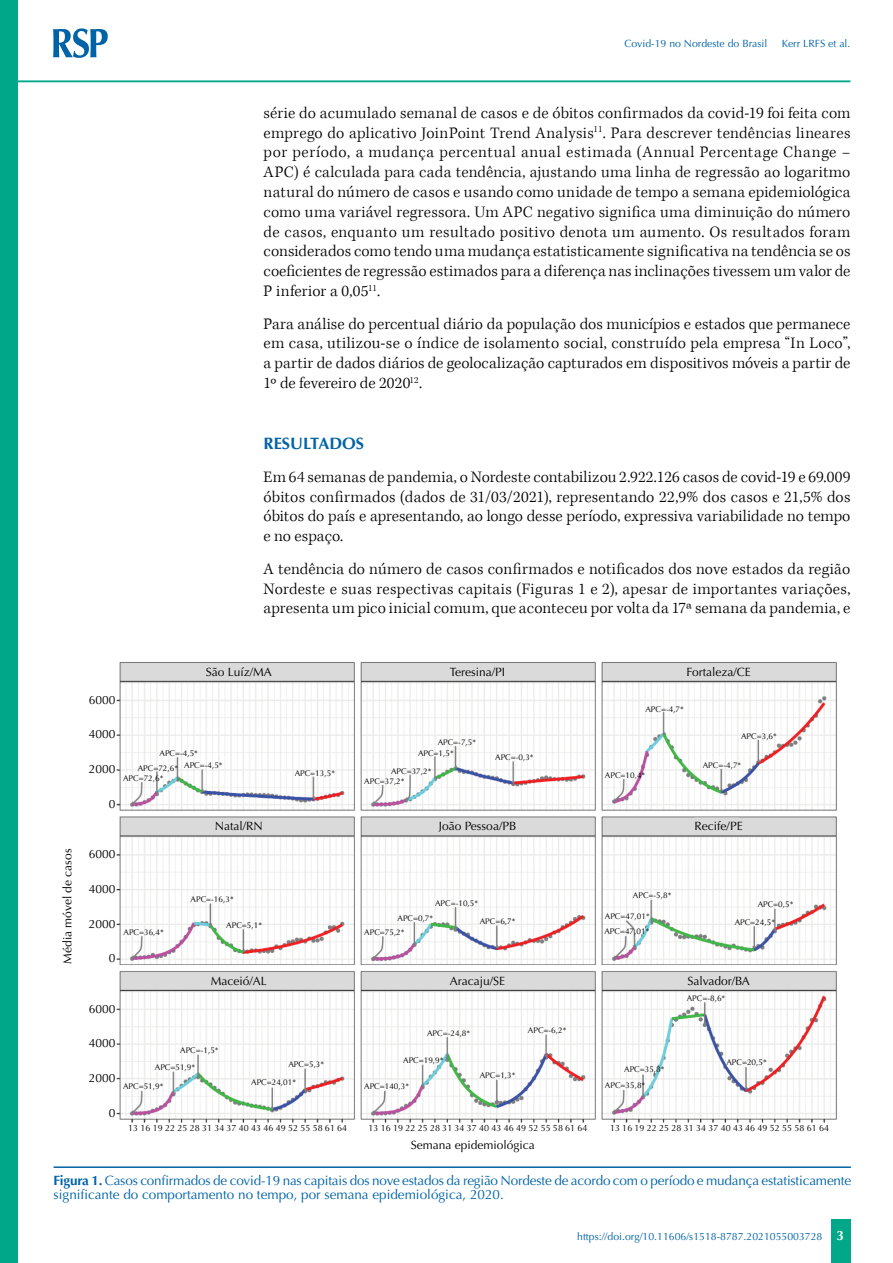
<style>
.page{position:relative;width:893px;height:1263px;background:#fff}
.page>*{position:absolute;margin:0;border:0;box-sizing:border-box;transform-origin:0 0}
.t1{font:300 16.5px/19.8px "Kepler Std";letter-spacing:.005em;color:#000;text-align:justify}
.t2{font:700 16.5px "Optima";color:#0063a7}
.t3{font:13.5px/14.2px "Optima";letter-spacing:-.015em;color:#0063a7}
.t4{font:700 13.5px "Optima";color:#fff}
.t5{font:12px "Optima";color:#000}
.t6{font:10.5px "Optima";color:#0063a7}
.t7{font:9px "Optima";color:#000}
.t8{font:8.25px/17.4px "Optima";color:#000}
.s1{font-weight:700}
</style>
<div class="page">
<div style="left:831px;top:1220px;width:20px;height:43px;background:#00a788"></div>
<div style="left:0;top:0;width:18px;height:1263px;background:#00a788"></div>
<svg style="left:53px;top:28px;width:55px;height:30px"></svg>
<hr style="left:18px;top:80px;width:832px;height:2px;background:#00a788">
<hr style="left:54px;top:1166px;width:797px;height:2px;background:#0063a7">
<img style="left:116px;top:662px;width:721px;height:461px">
<p class="t6" style="left:625px;top:37px;width:144px">Covid-19 no Nordeste do Brasil</p>
<p class="t6" style="left:782px;top:37px;width:70px">Kerr LRFS et al.</p>
<p class="t1" style="left:264px;top:103px;width:588px">série do acumulado semanal de casos e de óbitos confirmados da covid-19 foi feita com emprego do aplicativo JoinPoint Trend Analysis<sup>11</sup>. Para descrever tendências lineares por período, a mudança percentual anual estimada (Annual Percentage Change – APC) é calculada para cada tendência, ajustando uma linha de regressão ao logaritmo natural do número de casos e usando como unidade de tempo a semana epidemiológica como uma variável regressora. Um APC negativo significa uma diminuição do número de casos, enquanto um resultado positivo denota um aumento. Os resultados foram considerados como tendo uma mudança estatisticamente significativa na tendência se os coeficientes de regressão estimados para a diferença nas inclinações tivessem um valor de P inferior a 0,05<sup>11</sup>.</p>
<p class="t1" style="left:264px;top:314px;width:588px">Para análise do percentual diário da população dos municípios e estados que permanece em casa, utilizou-se o índice de isolamento social, construído pela empresa “In Loco”, a partir de dados diários de geolocalização capturados em dispositivos móveis a partir de 1º de fevereiro de 2020<sup>12</sup>.</p>
<p class="t2" style="left:264px;top:434px;width:102px">RESULTADOS</p>
<p class="t1" style="left:264px;top:467px;width:588px">Em 64 semanas de pandemia, o Nordeste contabilizou 2.922.126 casos de covid-19 e 69.009 óbitos confirmados (dados de 31/03/2021), representando 22,9% dos casos e 21,5% dos óbitos do país e apresentando, ao longo desse período, expressiva variabilidade no tempo e no espaço.</p>
<p class="t1" style="left:264px;top:559px;width:588px">A tendência do número de casos confirmados e notificados dos nove estados da região Nordeste e suas respectivas capitais (Figuras 1 e 2), apesar de importantes variações, apresenta um pico inicial comum, que aconteceu por volta da 17ª semana da pandemia, e</p>
<p class="t5" style="left:61px;top:964px;width:117px;rotate:-90deg">Média móvel de casos</p>
<p class="t5" style="left:89px;top:693px;width:28px">6000</p>
<p class="t5" style="left:89px;top:727px;width:28px">4000</p>
<p class="t5" style="left:89px;top:762px;width:28px">2000</p>
<p class="t5" style="left:109px;top:797px;width:8px">0</p>
<p class="t5" style="left:89px;top:847px;width:28px">6000</p>
<p class="t5" style="left:206px;top:665px;width:68px">São Luíz/MA</p>
<p class="t5" style="left:450px;top:665px;width:57px">Teresina/PI</p>
<p class="t5" style="left:687px;top:665px;width:66px">Fortaleza/CE</p>
<p class="t8" style="left:645px;top:700px;width:40px">APC=-4,7*</p>
<p class="t8" style="left:438px;top:733px;width:40px">APC=-7,5*</p>
<p class="t8" style="left:741px;top:728px;width:37px">APC=3,6*</p>
<p class="t8" style="left:184px;top:747px;width:40px;line-height:12.1px;text-indent:-25px">APC=-4,5*<br>APC=-4,5*</p>
<p class="t8" style="left:138px;top:759px;width:42px">APC=72,6*</p>
<p class="t8" style="left:123px;top:770px;width:42px">APC=72,6*</p>
<p class="t8" style="left:295px;top:764px;width:42px">APC=13,5*</p>
<p class="t8" style="left:418px;top:744px;width:37px">APC=1,5*</p>
<p class="t8" style="left:391px;top:763px;width:42px">APC=37,2*</p>
<p class="t8" style="left:364px;top:773px;width:42px">APC=37,2*</p>
<p class="t8" style="left:495px;top:749px;width:40px">APC=-0,3*</p>
<p class="t8" style="left:605px;top:766px;width:42px">APC=10,4*</p>
<p class="t8" style="left:703px;top:756px;width:40px">APC=-4,7*</p>
<p class="t5" style="left:215px;top:819px;width:50px">Natal/RN</p>
<p class="t5" style="left:439px;top:819px;width:79px">João Pessoa/PB</p>
<p class="t5" style="left:695px;top:819px;width:50px">Recife/PE</p>
<p class="t5" style="left:89px;top:882px;width:28px">4000</p>
<p class="t5" style="left:89px;top:916px;width:28px">2000</p>
<p class="t5" style="left:109px;top:951px;width:8px">0</p>
<p class="t5" style="left:89px;top:1002px;width:28px">6000</p>
<p class="t5" style="left:89px;top:1036px;width:28px">4000</p>
<p class="t5" style="left:89px;top:1071px;width:28px">2000</p>
<p class="t5" style="left:109px;top:1106px;width:8px">0</p>
<p class="t8" style="left:124px;top:924px;width:42px">APC=36,4*</p>
<p class="t8" style="left:191px;top:891px;width:45px">APC=-16,3*</p>
<p class="t8" style="left:226px;top:916px;width:37px">APC=5,1*</p>
<p class="t8" style="left:435px;top:895px;width:45px">APC=-10,5*</p>
<p class="t8" style="left:397px;top:910px;width:37px">APC=0,7*</p>
<p class="t8" style="left:364px;top:924px;width:42px">APC=75,2*</p>
<p class="t8" style="left:480px;top:912px;width:37px">APC=6,7*</p>
<p class="t8" style="left:633px;top:887px;width:40px">APC=-5,8*</p>
<p class="t8" style="left:604px;top:909px;width:47px;line-height:15.3px">APC=47,01*<br>APC=47,01*</p>
<p class="t8" style="left:758px;top:896px;width:37px">APC=0,5*</p>
<p class="t8" style="left:735px;top:913px;width:42px">APC=24,5*</p>
<p class="t5" style="left:211px;top:974px;width:58px">Maceió/AL</p>
<p class="t5" style="left:450px;top:974px;width:57px">Aracaju/SE</p>
<p class="t5" style="left:687px;top:974px;width:64px">Salvador/BA</p>
<p class="t8" style="left:687px;top:989px;width:40px">APC=-8,6*</p>
<p class="t8" style="left:155px;top:1041px;width:65px;text-indent:25px">APC=-1,5*<br>APC=51,9*</p>
<p class="t8" style="left:123px;top:1078px;width:42px">APC=51,9*</p>
<p class="t8" style="left:288px;top:1056px;width:37px">APC=5,3*</p>
<p class="t8" style="left:251px;top:1074px;width:46px">APC=24,01*</p>
<p class="t8" style="left:427px;top:1024px;width:45px">APC=-24,8*</p>
<p class="t8" style="left:403px;top:1051px;width:42px">APC=19,9*</p>
<p class="t8" style="left:364px;top:1078px;width:46px">APC=140,3*</p>
<p class="t8" style="left:480px;top:1067px;width:37px">APC=1,3*</p>
<p class="t8" style="left:528px;top:1022px;width:40px">APC=-6,2*</p>
<p class="t8" style="left:624px;top:1061px;width:42px">APC=35,8*</p>
<p class="t8" style="left:605px;top:1077px;width:42px">APC=35,8*</p>
<p class="t8" style="left:726px;top:1054px;width:42px">APC=20,5*</p>
<p class="t7" style="left:128px;top:1122px;width:221px">13 16 19 22 25 28 31 34 37 40 43 46 49 52 55 58 61 64</p>
<p class="t7" style="left:369px;top:1122px;width:221px">13 16 19 22 25 28 31 34 37 40 43 46 49 52 55 58 61 64</p>
<p class="t7" style="left:610px;top:1122px;width:221px">13 16 19 22 25 28 31 34 37 40 43 46 49 52 55 58 61 64</p>
<p class="t5" style="left:411px;top:1138px;width:126px">Semana epidemiológica</p>
<p class="t3" style="left:54px;top:1173px;width:799px"><span class="s1">Figura 1.</span> Casos confirmados de covid-19 nas capitais dos nove estados da região Nordeste de acordo com o período e mudança estatisticamente significante do comportamento no tempo, por semana epidemiológica, 2020.</p>
<p class="t6" style="left:577px;top:1230px;width:247px">https://doi.org/10.11606/s1518-8787.2021055003728</p>
<p class="t4" style="left:836px;top:1227px;width:9px">3</p>
</div>
